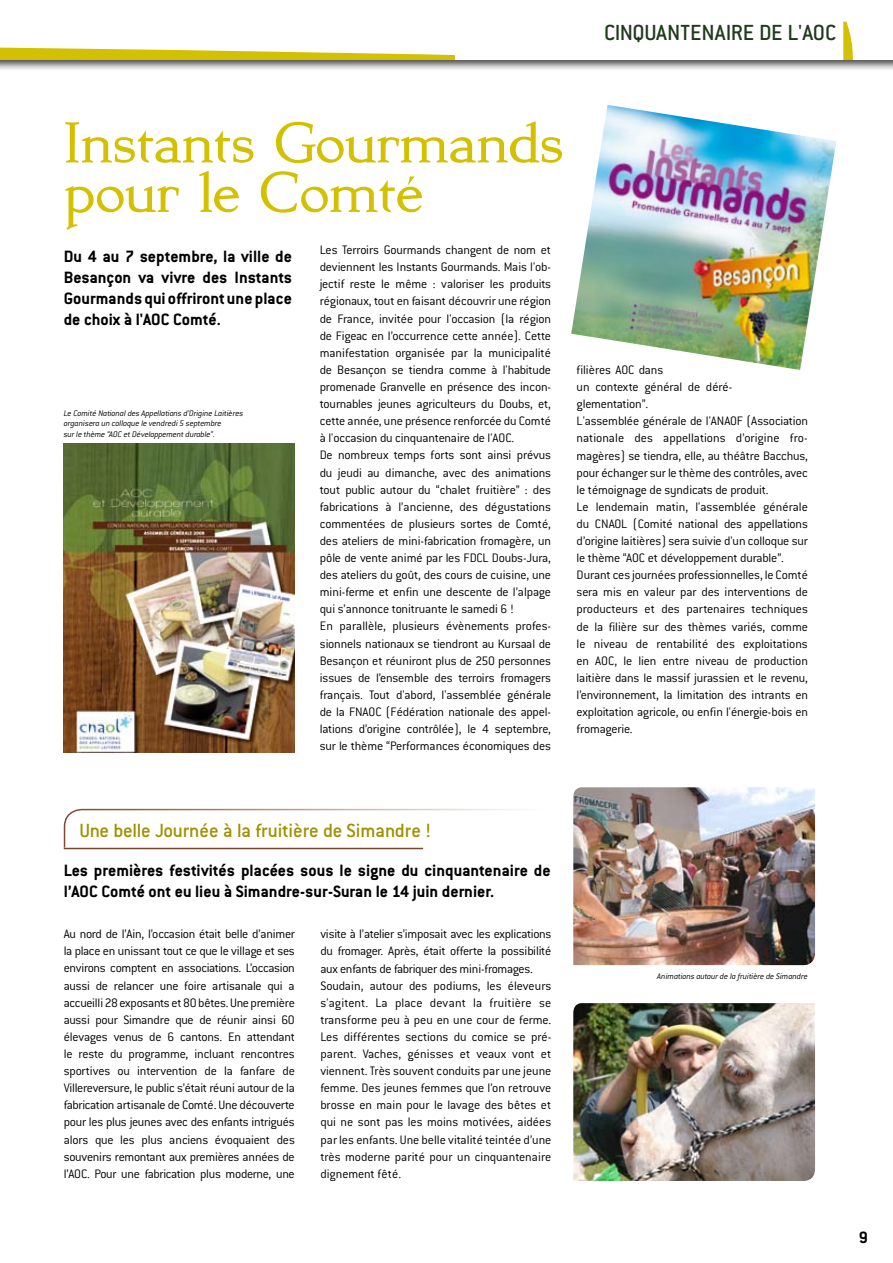
<style>
.page{position:relative;width:893px;height:1263px;background:#fff}
.page>*{position:absolute;margin:0;border:0;box-sizing:border-box;transform-origin:0 0}
.t1{font:700 63px/49.5px "Kurosawa Serif";letter-spacing:-.01em;color:#d3c000}
.t2{font:500 24px "Conduit ITC";color:#203b1c}
.t3{font:500 21px "Conduit ITC";letter-spacing:-.015em;color:#9e9100}
.t4{font:700 18px/21px "Conduit ITC";color:#000}
.t5{font:300 13.5px/17.1px "Conduit ITC";letter-spacing:-.01em;color:#000}
.t6{font:italic 300 9px/10.5px "Conduit ITC";letter-spacing:-.015em;color:#000}
</style>
<div class="page">
<svg style="left:843px;top:22px;width:10px;height:38px"></svg>
<svg style="left:0;top:47px;width:455px;height:13px"></svg>
<div style="left:0;top:60px;width:893px;height:195px;background:#000;opacity:.75"></div>
<svg style="left:0;top:99px;width:893px;height:156px"></svg>
<svg style="left:63px;top:808px;width:458px;height:41px"></svg>
<hr style="left:64px;top:848px;width:359px;height:1px;background:#7c4532">
<img style="left:573px;top:787px;width:243px;height:179px">
<img style="left:573px;top:1003px;width:243px;height:178px">
<img style="left:64px;top:443px;width:230px;height:310px">
<img style="left:571px;top:105px;width:265px;height:265px">
<h2 class="t2" style="left:604px;top:19px;width:11px">cinq</h2>
<h2 class="t2" style="left:644px;top:19px;width:181px">uantenaire de l'aoc</h2>
<h1 class="t1" style="left:64px;top:121px;width:502px">Instants Gourmands pour le Comté</h1>
<h3 class="t4" style="left:64px;top:245px;width:230px;text-align:justify">Du 4 au 7 septembre, la ville de Besançon va vivre des Instants Gourmands qui offriront une place de choix à l'AOC Comté.</h3>
<p class="t5" style="left:320px;top:241px;width:233px">Les Terroirs Gourmands changent de nom et deviennent les Instants Gourmands. Mais l'ob&shy;jectif reste le même : valoriser les produits régionaux, tout en faisant découvrir une région de France, invitée pour l'occasion (la région de Figeac en l’occurrence cette année). Cette manifestation organisée par la municipalité de Besançon se tiendra comme à l'habitude promenade Granvelle en présence des incon&shy;tournables jeunes agriculteurs du Doubs, et, cette année, une présence renforcée du Comté à l'occasion du cinquantenaire de l'AOC.<br>De nombreux temps forts sont ainsi prévus du jeudi au dimanche, avec des animations tout public autour du “chalet fruitière” : des fabrications à l’ancienne, des dégustations commentées de plusieurs sortes de Comté, des ateliers de mini-fabrication fromagère, un pôle de vente animé par les FDCL Doubs-Jura, des ateliers du goût, des cours de cuisine, une mini-ferme et enfin une descente de l’alpage qui s’annonce tonitruante le samedi 6 !<br>En parallèle, plusieurs évènements profes&shy;sionnels nationaux se tiendront au Kursaal de Besançon et réuniront plus de 250 personnes issues de l’ensemble des terroirs fromagers français. Tout d'abord, l'assemblée générale de la FNAOC (Fédération nationale des appel&shy;lations d’origine contrôlée), le 4 septembre, sur le thème “Performances économiques des</p>
<p class="t6" style="left:64px;top:408px;width:181px">Le Comité National des Appellations d’Origine Laitières organisera un colloque le vendredi 5 septembre<br>sur le thème “AOC et Développement durable”.</p>
<p class="t5" style="left:577px;top:361px;width:233px">filières AOC dans<br>un contexte général de déré-<br>glementation”.<br>L'assemblée générale de l'ANAOF (Association nationale des appellations d’origine fro&shy;magères) se tiendra, elle, au théâtre Bacchus, pour échanger sur le thème des contrôles, avec le témoignage de syndicats de produit.<br>Le lendemain matin, l'assemblée générale du CNAOL (Comité national des appellations d’origine laitières) sera suivie d'un colloque sur le thème “AOC et développement durable”.<br>Durant ces journées professionnelles, le Comté sera mis en valeur par des interventions de producteurs et des partenaires techniques de la filière sur des thèmes variés, comme le niveau de rentabilité des exploitations en AOC, le lien entre niveau de production laitière dans le massif jurassien et le revenu, l’environnement, la limitation des intrants en exploitation agricole, ou enfin l'énergie-bois en fromagerie.</p>
<h3 class="t3" style="left:79px;top:818px;width:353px">Une belle Journée à la fruitière de Simandre !</h3>
<h3 class="t4" style="left:64px;top:859px;width:488px">Les premières festivités placées sous le signe du cinquantenaire de l’AOC Comté ont eu lieu à Simandre-sur-Suran le 14 juin dernier.</h3>
<p class="t5" style="left:64px;top:925px;width:233px;text-align:justify">Au nord de l’Ain, l’occasion était belle d’animer la place en unissant tout ce que le village et ses environs comptent en associations. L’occasion aussi de relancer une foire artisanale qui a accueilli 28 exposants et 80 bêtes. Une première aussi pour Simandre que de réunir ainsi 60 élevages venus de 6 cantons. En attendant le reste du programme, incluant rencontres sportives ou intervention de la fanfare de Villereversure, le public s’était réuni autour de la fabrication artisanale de Comté. Une découverte pour les plus jeunes avec des enfants intrigués alors que les plus anciens évoquaient des souvenirs remontant aux premières années de l’AOC. Pour une fabrication plus moderne, une</p>
<p class="t5" style="left:320px;top:925px;width:233px">visite à l’atelier s’imposait avec les explications du fromager. Après, était offerte la possibilité aux enfants de fabriquer des mini-fromages.<br>Soudain, autour des podiums, les éleveurs s'agitent. La place devant la fruitière se transforme peu à peu en une cour de ferme.<br>Les différentes sections du comice se pré&shy;parent. Vaches, génisses et veaux vont et viennent. Très souvent conduits par une jeune femme. Des jeunes femmes que l’on retrouve brosse en main pour le lavage des bêtes et qui ne sont pas les moins motivées, aidées par les enfants. Une belle vitalité teintée d’une très moderne parité pour un cinquantenaire dignement fêté.</p>
<p class="t6" style="left:657px;top:971px;width:152px">Animations autour de la fruitière de Simandre</p>
<h3 class="t4" style="left:859px;top:1226px;width:11px">9</h3>
</div>
